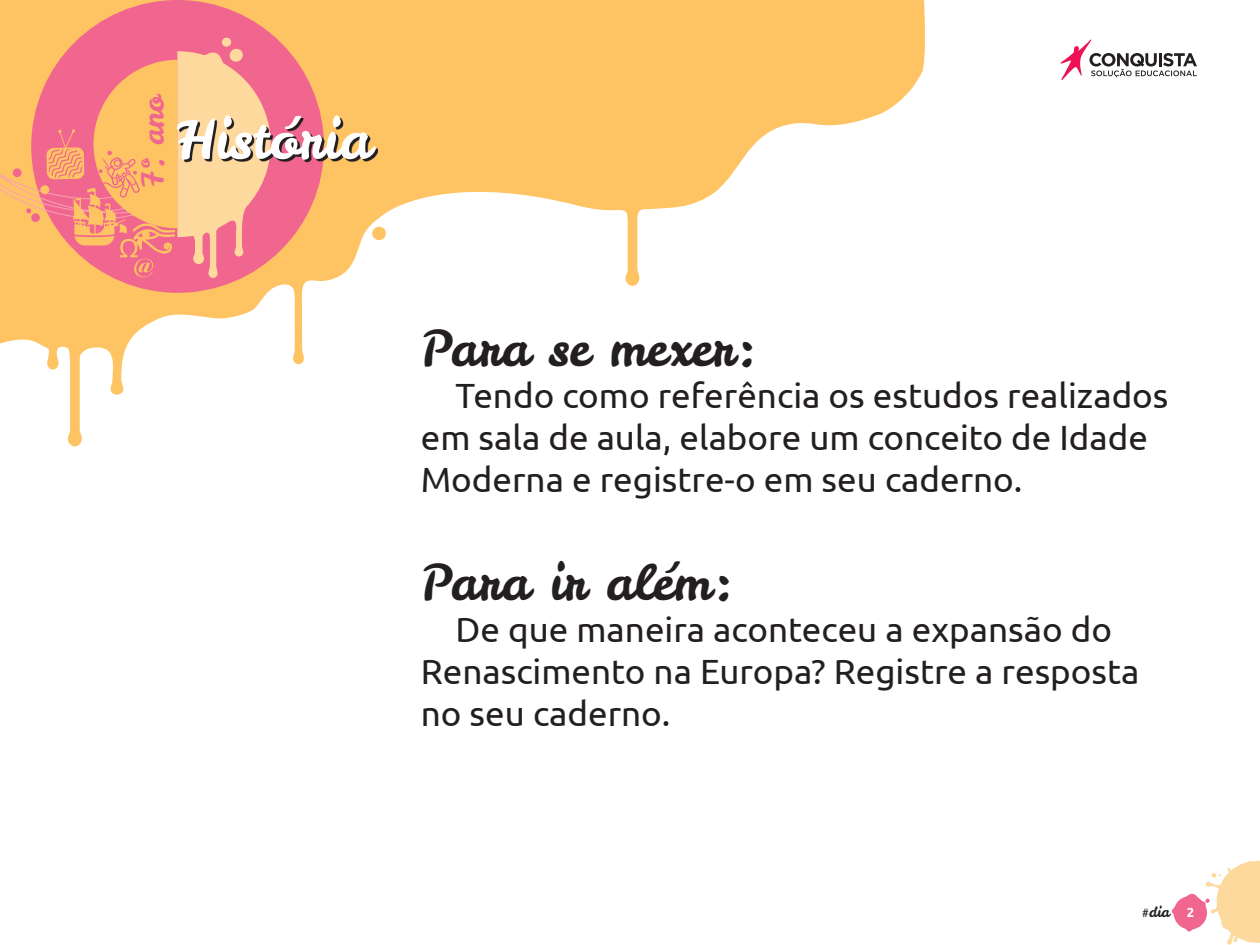
<style>
.page{position:relative;width:1260px;height:945px;background:#fff}
.page>*{position:absolute;margin:0;border:0;box-sizing:border-box;transform-origin:0 0}
.t1{font:54.25px "Leckerli One";color:#fff}
.t2{font:49px "Leckerli One";color:#231f20}
.t3{font:35px/42px "Ubuntu";color:#231f20}
.t4{font:29.4px "Leckerli One";color:#f1668e}
.t5{font:14.35px "Leckerli One";color:#231f20}
.t6{font:700 13.12px "Ubuntu";color:#fff}
</style>
<div class="page">
<svg style="left:0;top:0;width:925px;height:447px"></svg>
<svg style="left:1172px;top:861px;width:88px;height:84px"></svg>
<div style="left:31px;top:0;width:293px;height:293px;background:#f1668e;border-radius:50%"></div>
<svg style="left:1061px;top:39px;width:136px;height:41px"></svg>
<svg style="left:0;top:37px;width:271px;height:241px"></svg>
<svg style="left:179px;top:118px;width:199px;height:44px;background:#a2775d"></svg>
<p class="t4" style="left:133px;top:188px;width:95px;rotate:-90deg">7º. ano</p>
<h1 class="t1" style="left:176px;top:103px;width:197px">História</h1>
<h2 class="t2" style="left:421px;top:315px;width:339px">Para se mexer:</h2>
<p class="t3" style="left:421px;top:373px;width:749px;text-indent:35px">Tendo como referência os estudos realizados em sala de aula, elabore um conceito de Idade<br>Moderna e registre-o em seu caderno.</p>
<h2 class="t2" style="left:421px;top:550px;width:315px">Para ir além:</h2>
<p class="t3" style="left:421px;top:608px;width:720px;text-indent:35px">De que maneira aconteceu a expansão do<br>Renascimento na Europa? Registre a resposta no seu caderno.</p>
<p class="t5" style="left:1142px;top:903px;width:29px">#dia</p>
<p class="t6" style="left:1187px;top:905px;width:9px">2</p>
</div>
